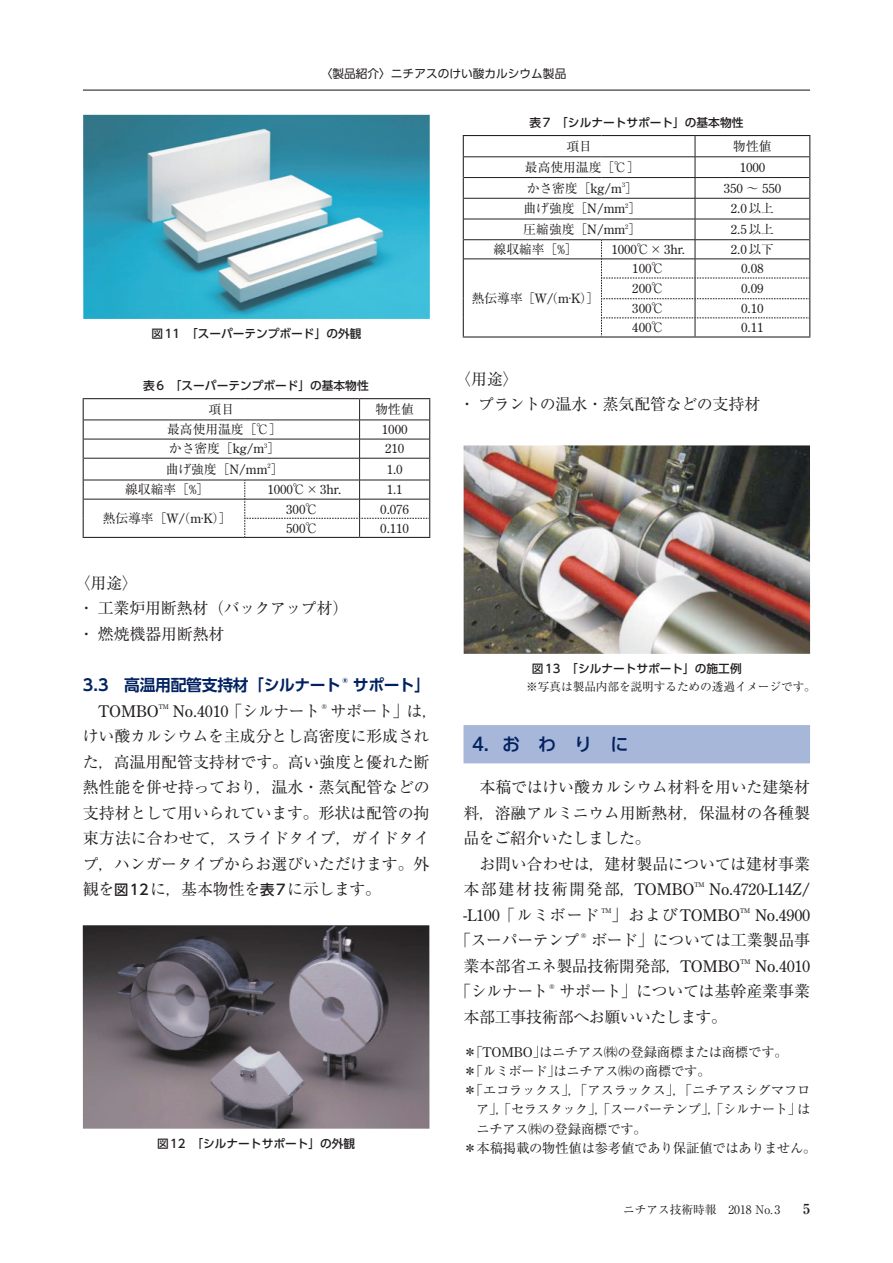
<style>
.page{position:relative;width:893px;height:1263px;background:#fff}
.page>*{position:absolute;margin:0;border:0;box-sizing:border-box;transform-origin:0 0}
.t1{font:500 18px "UD Shin Go Pr 6";color:#012160}
.t2{font:15.9px/25.5px "Ryumin Pr 6";letter-spacing:-.015em;color:#231f20}
.t3{font:15.9px "Century Old Style Std";letter-spacing:-.01em;color:#231f20}
.t4{font:700 15.9px "UD Shin Go Pr 6 De";letter-spacing:-.02em;color:#012160}
.t5{font:15.9px "Ryumin Pr 6";letter-spacing:-.035em;color:#231f20}
.t6{font:700 13.8px "Ryumin Pr 6";color:#231f20}
.t7{font:13.35px "Ryumin Pr 6";letter-spacing:-.015em;color:#231f20}
.t8{font:12.75px "Ryumin Pr 6";color:#231f20}
.t9{font:12.75px "Century Old Style Std";color:#231f20}
.t10{font:500 11.7px "UD Shin Go Pr 6";color:#231f20}
.t11{font:11.7px "Ryumin Pr 6";letter-spacing:-.01em;color:#231f20}
.t12{font:11.7px "UD Shin Go Pr 6";color:#231f20}
.t13{font:11.7px "Ryumin Pro";color:#231f20}
.t14{font:6.45px "Century Old Style Std";letter-spacing:.005em;color:#231f20}
.t15{font:700 6.45px "UD Shin Go Pr 6 De";color:#012160}
.s1{font-family:"Century Old Style Std"}
.s2{font-family:"Ryumin Pr 6"}
.s3{font-family:"UD Shin Go Pr 6";font-weight:500;font-size:14.4px}
</style>
<div class="page">
<hr style="left:83px;top:90px;width:727px;height:1px;background:#231f20">
<div style="left:463px;top:725px;width:347px;height:38px;background:#a6b7d9"></div>
<img style="left:83px;top:115px;width:347px;height:204px">
<img style="left:83px;top:925px;width:346px;height:204px">
<img style="left:463px;top:445px;width:347px;height:209px">
<hr style="left:463px;top:135px;width:138px;height:1px;background:#231f20">
<hr style="left:601px;top:135px;width:94px;height:1px;background:#231f20">
<hr style="left:695px;top:135px;width:115px;height:1px;background:#231f20">
<hr style="left:464px;top:157px;width:137px;height:1px;background:#231f20">
<hr style="left:464px;top:177px;width:137px;height:1px;background:#231f20">
<hr style="left:464px;top:198px;width:137px;height:1px;background:#231f20">
<hr style="left:464px;top:219px;width:137px;height:1px;background:#231f20">
<hr style="left:464px;top:239px;width:137px;height:1px;background:#231f20">
<hr style="left:695px;top:336px;width:115px;height:2px;background:#231f20">
<hr style="left:464px;top:259px;width:137px;height:1px;background:#231f20">
<svg style="left:463px;top:136px;width:1px;height:200px"></svg>
<hr style="left:463px;top:336px;width:138px;height:2px;background:#231f20">
<hr style="left:601px;top:336px;width:94px;height:2px;background:#231f20">
<svg style="left:601px;top:136px;width:209px;height:201px"></svg>
<hr style="left:83px;top:398px;width:162px;height:1px;background:#231f20">
<hr style="left:245px;top:398px;width:115px;height:1px;background:#231f20">
<hr style="left:360px;top:398px;width:70px;height:1px;background:#231f20">
<hr style="left:84px;top:420px;width:161px;height:1px;background:#231f20">
<hr style="left:84px;top:439px;width:161px;height:1px;background:#231f20">
<hr style="left:84px;top:458px;width:161px;height:1px;background:#231f20">
<hr style="left:84px;top:480px;width:161px;height:1px;background:#231f20">
<hr style="left:84px;top:499px;width:161px;height:1px;background:#231f20">
<svg style="left:83px;top:399px;width:1px;height:138px"></svg>
<hr style="left:83px;top:537px;width:162px;height:1px;background:#231f20">
<svg style="left:244px;top:399px;width:186px;height:138px"></svg>
<hr style="left:245px;top:537px;width:115px;height:1px;background:#231f20">
<hr style="left:360px;top:537px;width:70px;height:1px;background:#231f20">
<p class="t12" style="left:321px;top:64px;width:247px">〈製品紹介〉ニチアスのけい酸カルシウム製品</p>
<p class="t10" style="left:152px;top:324px;width:211px">図11　「スーパーテンプボード」の外観</p>
<p class="t10" style="left:143px;top:376px;width:227px">表6　「スーパーテンプボード」の基本物性</p>
<p class="t8" style="left:209px;top:399px;width:27px">項目</p>
<p class="t8" style="left:376px;top:399px;width:40px">物性値</p>
<p class="t8" style="left:167px;top:420px;width:116px">最高使用温度［℃］</p>
<p class="t9" style="left:382px;top:421px;width:27px">1000</p>
<p class="t8" style="left:169px;top:439px;width:113px">かさ密度［<span class="s1">kg/m</span><sup>3</sup>］</p>
<p class="t9" style="left:385px;top:441px;width:21px">210</p>
<p class="t8" style="left:166px;top:459px;width:119px">曲げ強度［<span class="s1">N/mm</span><sup>2</sup>］</p>
<p class="t9" style="left:387px;top:461px;width:17px">1.0</p>
<p class="t8" style="left:125px;top:480px;width:85px">線収縮率［<span class="s1">%</span>］</p>
<p class="t9" style="left:267px;top:482px;width:75px">1000<span class="s2">℃×</span>3hr.</p>
<p class="t9" style="left:387px;top:482px;width:17px">1.1</p>
<p class="t8" style="left:103px;top:508px;width:131px">熱伝導率［<span class="s1">W/</span>（<span class="s1">m</span>·<span class="s1">K</span>）］</p>
<p class="t9" style="left:286px;top:501px;width:33px">300<span class="s2">℃</span></p>
<p class="t9" style="left:380px;top:501px;width:30px">0.076</p>
<p class="t9" style="left:286px;top:520px;width:33px">500<span class="s2">℃</span></p>
<p class="t9" style="left:380px;top:520px;width:30px">0.110</p>
<p class="t2" style="left:75px;top:569px;width:275px">〈用途〉<br>・工業炉用断熱材（バックアップ材）・燃焼機器用断熱材</p>
<p class="t4" style="left:83px;top:672px;width:259px">3.3　高温用配管支持材「シルナート</p>
<p class="t15" style="left:342px;top:675px;width:7px">®</p>
<p class="t4" style="left:353px;top:672px;width:79px">サポート」</p>
<p class="t3" style="left:99px;top:700px;width:62px">TOMBO</p>
<p class="t14" style="left:159px;top:702px;width:12px">TM</p>
<p class="t3" style="left:173px;top:700px;width:149px">No.4010<span class="s2">「シルナート</span></p>
<p class="t14" style="left:322px;top:702px;width:7px">®</p>
<p class="t2" style="left:83px;top:697px;width:357px;text-indent:248px">サポート」は，けい酸カルシウムを主成分とし高密度に形成された，高温用配管支持材です。高い強度と優れた断熱性能を併せ持っており，温水・蒸気配管などの支持材として用いられています。形状は配管の拘束方法に合わせて，スライドタイプ，ガイドタイプ，ハンガータイプからお選びいただけます。外観を<span class="s3">図12</span>に，基本物性を<span class="s3">表7</span>に示します。</p>
<p class="t10" style="left:157px;top:1134px;width:200px">図12　「シルナートサポート」の外観</p>
<p class="t10" style="left:530px;top:113px;width:215px">表7　「シルナートサポート」の基本物性</p>
<p class="t8" style="left:566px;top:136px;width:27px">項目</p>
<p class="t8" style="left:733px;top:136px;width:40px">物性値</p>
<p class="t8" style="left:525px;top:157px;width:116px">最高使用温度［℃］</p>
<p class="t9" style="left:740px;top:159px;width:27px">1000</p>
<p class="t8" style="left:527px;top:178px;width:113px">かさ密度［<span class="s1">kg/m</span><sup>3</sup>］</p>
<p class="t9" style="left:724px;top:180px;width:59px">350 <span class="s2">～</span> 550</p>
<p class="t8" style="left:523px;top:199px;width:119px">曲げ強度［<span class="s1">N/mm</span><sup>2</sup>］</p>
<p class="t9" style="left:731px;top:201px;width:45px">2.0<span class="s2">以上</span></p>
<p class="t8" style="left:523px;top:219px;width:119px">圧縮強度［<span class="s1">N/mm</span><sup>2</sup>］</p>
<p class="t9" style="left:731px;top:221px;width:45px">2.5<span class="s2">以上</span></p>
<p class="t8" style="left:494px;top:239px;width:85px">線収縮率［<span class="s1">%</span>］</p>
<p class="t9" style="left:611px;top:241px;width:75px">1000<span class="s2">℃×</span>3hr.</p>
<p class="t9" style="left:731px;top:241px;width:45px">2.0<span class="s2">以下</span></p>
<p class="t8" style="left:472px;top:288px;width:129px">熱伝導率［<span class="s1">W/</span>（<span class="s1">m</span>·<span class="s1">K</span>）］</p>
<p class="t9" style="left:632px;top:260px;width:33px">100<span class="s2">℃</span></p>
<p class="t9" style="left:741px;top:260px;width:24px">0.08</p>
<p class="t9" style="left:632px;top:280px;width:33px">200<span class="s2">℃</span></p>
<p class="t9" style="left:741px;top:280px;width:24px">0.09</p>
<p class="t9" style="left:632px;top:300px;width:33px">300<span class="s2">℃</span></p>
<p class="t9" style="left:741px;top:300px;width:24px">0.10</p>
<p class="t9" style="left:632px;top:319px;width:33px">400<span class="s2">℃</span></p>
<p class="t9" style="left:741px;top:319px;width:24px">0.11</p>
<p class="t2" style="left:455px;top:365px;width:306px">〈用途〉<br>・プラントの温水・蒸気配管などの支持材</p>
<p class="t10" style="left:532px;top:659px;width:211px">図13　「シルナートサポート」の施工例</p>
<p class="t11" style="left:526px;top:677px;width:291px">※写真は製品内部を説明するための透過イメージです。</p>
<p class="t1" style="left:472px;top:729px;width:158px">4．お　わ　り　に</p>
<p class="t2" style="left:463px;top:773px;width:348px;text-indent:16px">本稿ではけい酸カルシウム材料を用いた建築材料，溶融アルミニウム用断熱材，保温材の各種製品をご紹介いたしました。<br>　お問い合わせは，建材製品については建材事業本部建材技術開発部，<span class="s1">TOMBO</span></p>
<p class="t14" style="left:694px;top:881px;width:12px">TM</p>
<p class="t3" style="left:709px;top:879px;width:102px">No.4720-L14Z/</p>
<p class="t2" style="left:463px;top:901px;width:137px"><span class="s1">-L100</span>「ルミボード</p>
<p class="t14" style="left:602px;top:906px;width:12px">TM</p>
<p class="t3" style="left:611px;top:905px;width:130px"><span class="s2">」および</span> TOMBO</p>
<p class="t14" style="left:740px;top:906px;width:12px">TM</p>
<p class="t3" style="left:755px;top:905px;width:57px">No.4900</p>
<p class="t5" style="left:455px;top:928px;width:126px">「スーパーテンプ</p>
<p class="t14" style="left:581px;top:932px;width:7px">®</p>
<p class="t2" style="left:463px;top:927px;width:348px;text-indent:128px">ボード」については工業製品事業本部省エネ製品技術開発部，<span class="s1">TOMBO</span></p>
<p class="t14" style="left:740px;top:957px;width:12px">TM</p>
<p class="t3" style="left:755px;top:956px;width:56px">No.4010</p>
<p class="t2" style="left:463px;top:978px;width:348px;text-indent:96px">サポート」については基幹産業事業本部工事技術部へお願いいたします。</p>
<p class="t7" style="left:463px;top:1041px;width:326px">＊「<span class="s1">TOMBO</span>」はニチアス㈱の登録商標または商標です。</p>
<p class="t7" style="left:463px;top:1061px;width:249px">＊「ルミボード」はニチアス㈱の商標です。</p>
<p class="t7" style="left:463px;top:1080px;width:349px">＊「エコラックス」，「アスラックス」，「ニチアスシグマフロ</p>
<p class="t7" style="left:476px;top:1099px;width:336px">ア」，「セラスタック」，「スーパーテンプ」，「シルナート」は</p>
<p class="t7" style="left:476px;top:1118px;width:172px">ニチアス㈱の登録商標です。</p>
<p class="t7" style="left:463px;top:1137px;width:354px">＊本稿掲載の物性値は参考値であり保証値ではありません。</p>
<p class="t2" style="left:455px;top:978px;width:94px">「シルナート</p>
<p class="t14" style="left:549px;top:983px;width:7px">®</p>
<p class="t13" style="left:623px;top:1200px;width:159px">ニチアス技術時報　2018 No. 3</p>
<p class="t6" style="left:803px;top:1198px;width:8px">5</p>
</div>
